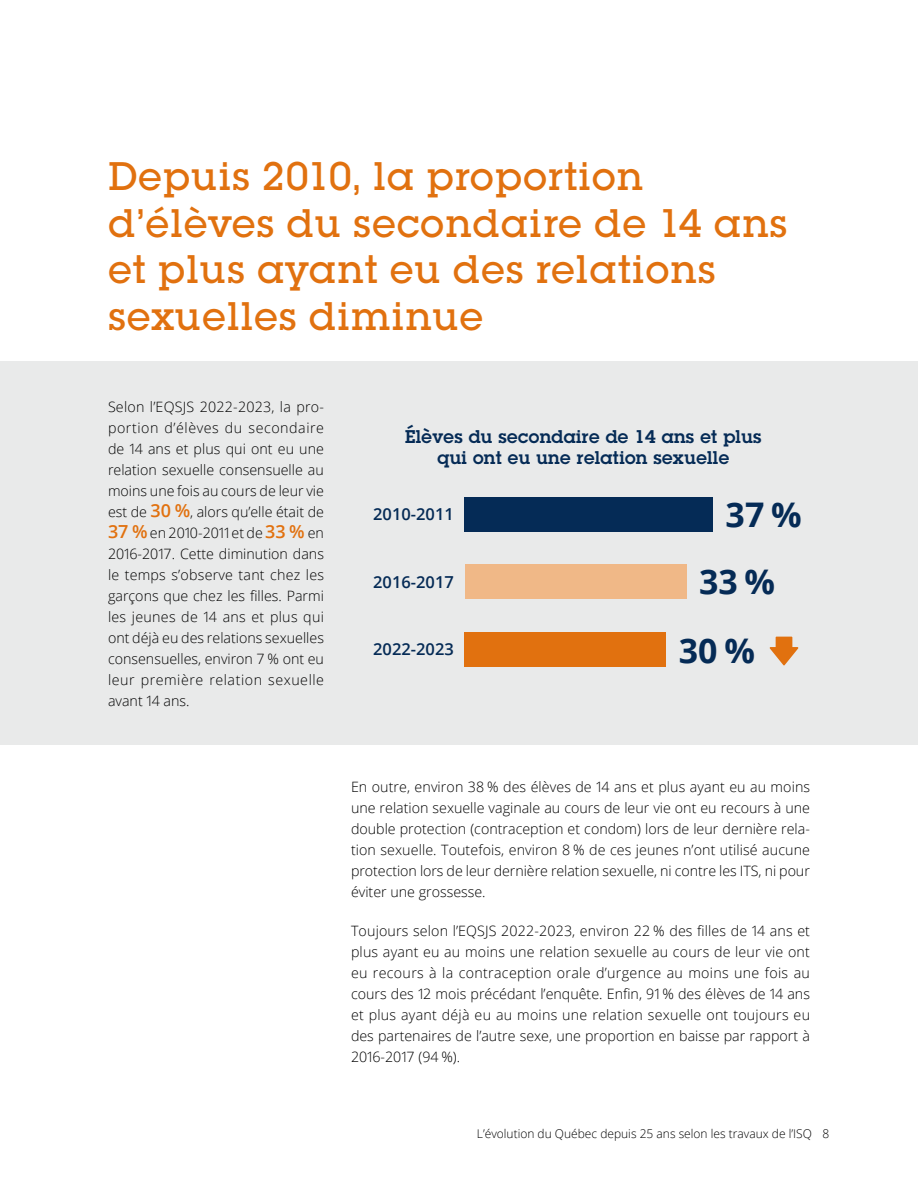
<style>
.page{position:relative;width:918px;height:1188px;background:#fff}
.page>*{position:absolute;margin:0;border:0;box-sizing:border-box;transform-origin:0 0}
.Titre_01{font:500 39px/46.8px "Lubalin Graph Std";letter-spacing:.02em;color:#e1710f}
.t1{font:700 33.9px "Open Sans";color:#052b56}
.Titre_infographie{font:600 18px/21.6px "Lubalin Graph Std";letter-spacing:.02em;color:#052b56;text-align:center}
.t2{font:600 16.5px "Open Sans";color:#052b56}
.Texte_courant{font:300 14.25px/21px "Open Sans";color:#000;text-align:justify}
.Texte_courant_1_col{font:300 14.25px/21px "Open Sans";letter-spacing:.04em;color:#000;text-align:justify}
.t3{font:300 12px "Open Sans";color:#000}
.s1{font-weight:600;font-size:18px;color:#e1710f}
</style>
<div class="page">
<div style="left:0;top:362px;width:918px;height:383px;background:#e9eaea"></div>
<svg style="left:770px;top:637px;width:28px;height:28px"></svg>
<div style="left:465px;top:497px;width:248px;height:35px;background:#052b56"></div>
<div style="left:465px;top:565px;width:221px;height:34px;background:#f0b887"></div>
<div style="left:465px;top:632px;width:201px;height:34px;background:#e1710f"></div>
<h2 class="Titre_01" style="left:108px;top:152px;width:681px">Depuis 2010, la proportion d’élèves du secondaire de 14 ans et plus ayant eu des relations sexuelles diminue</h2>
<p class="Texte_courant_1_col" style="left:108px;top:396px;width:218px">Selon l’EQSJS 2022-2023, la pro&shy;portion d’élèves du secondaire de 14 ans et plus qui ont eu une relation sexuelle consensuelle au moins une fois au cours de leur vie est de <span class="s1">30 %</span>, alors qu’elle était de <span class="s1">37 %</span> en 2010-2011 et de <span class="s1">33 %</span> en 2016-2017. Cette diminution dans le temps s’observe tant chez les garçons que chez les filles. Parmi les jeunes de 14 ans et plus qui ont déjà eu des relations sexuelles consensuelles, environ 7 % ont eu leur première relation sexuelle avant 14 ans.</p>
<p class="Titre_infographie" style="left:405px;top:425px;width:358px">Élèves du secondaire de 14 ans et plus qui ont eu une relation sexuelle</p>
<p class="t2" style="left:373px;top:503px;width:82px">2010-2011</p>
<p class="t2" style="left:373px;top:571px;width:82px">2016-2017</p>
<p class="t2" style="left:373px;top:637px;width:82px">2022-2023</p>
<p class="t1" style="left:726px;top:491px;width:78px">37 %</p>
<p class="t1" style="left:699px;top:558px;width:78px">33 %</p>
<p class="t1" style="left:679px;top:626px;width:78px">30 %</p>
<p class="Texte_courant" style="left:351px;top:776px;width:461px">En outre, environ 38 % des élèves de 14 ans et plus ayant eu au moins une relation sexuelle vaginale au cours de leur vie ont eu recours à une double protection (contraception et condom) lors de leur dernière rela&shy;tion sexuelle. Toutefois, environ 8 % de ces jeunes n’ont utilisé aucune protection lors de leur dernière relation sexuelle, ni contre les ITS, ni pour éviter une grossesse.</p>
<p class="Texte_courant" style="left:351px;top:920px;width:461px">Toujours selon l’EQSJS 2022-2023, environ 22 % des filles de 14 ans et plus ayant eu au moins une relation sexuelle au cours de leur vie ont eu recours à la contraception orale d’urgence au moins une fois au cours des 12 mois précédant l’enquête. Enfin, 91 % des élèves de 14 ans et plus ayant déjà eu au moins une relation sexuelle ont toujours eu des partenaires de l’autre sexe, une proportion en baisse par rapport à 2016-2017 (94 %).</p>
<p class="t3" style="left:477px;top:1125px;width:354px">L’évolution du Québec depuis 25 ans selon les travaux de l’ISQ 8</p>
</div>
